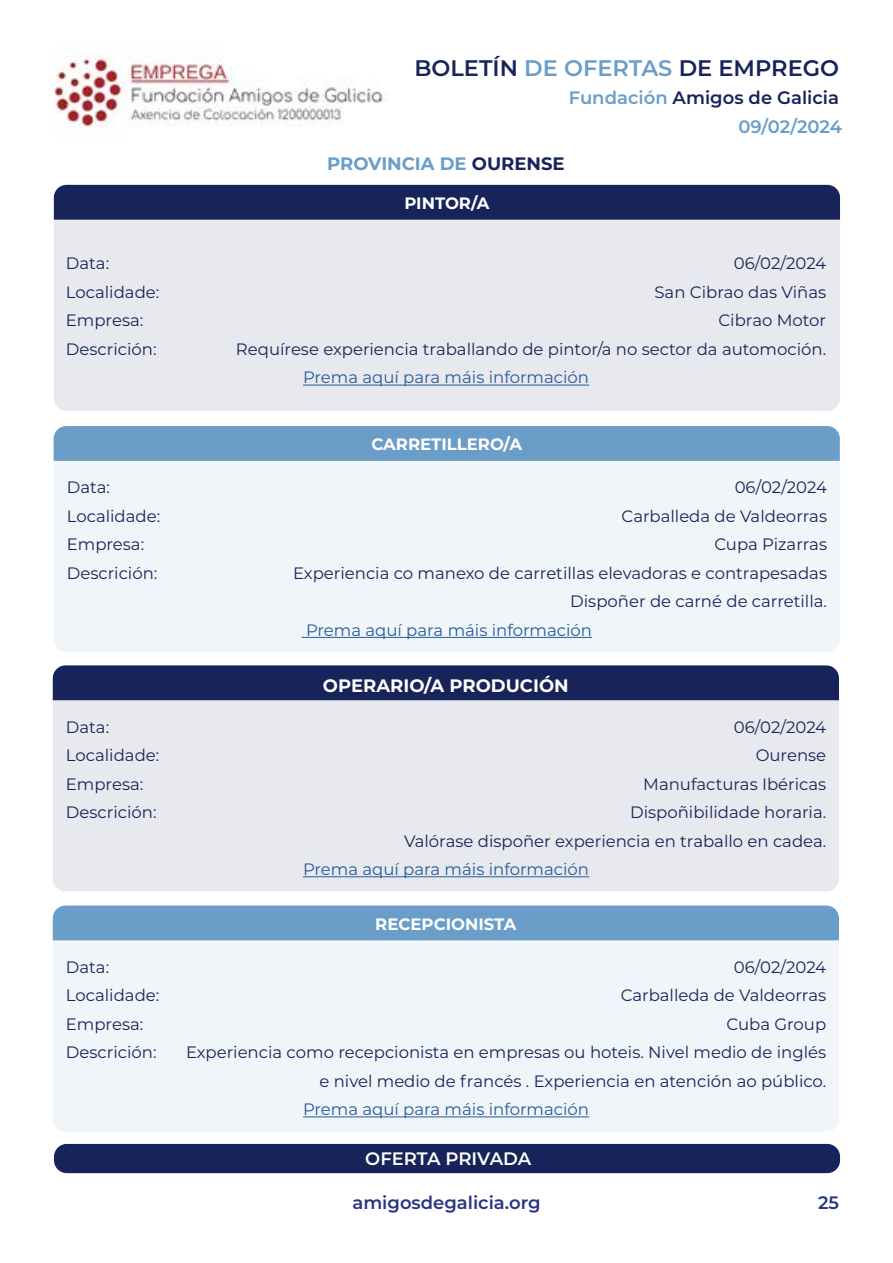
<style>
.page{position:relative;width:893px;height:1263px;background:#fff}
.page>*{position:absolute;margin:0;border:0;box-sizing:border-box;transform-origin:0 0}
.t1{font:600 22.5px "Montserrat";color:#172359}
.t2{font:600 18px/29.5px "Montserrat";color:#6a9dc8;text-align:right}
.t3{font:600 18px "Montserrat";color:#283583}
.t4{font:700 18px "Montserrat";color:#fff}
.t5{font:700 18px "Montserrat";color:#6a9dc8}
.t6{font:600 18px "Montserrat";letter-spacing:-.005em;color:#fff}
.t7{font:16.5px/28.5px "Montserrat";color:#172359;text-align:right}
.t8{font:16.5px "Montserrat";color:#275b9b}
.t9{font:700 16.5px "Montserrat";color:#fff}
.s1{color:#6a9dc8}
.s2{color:#172359}
</style>
<div class="page">
<img style="left:54px;top:54px;width:333px;height:83px">
<div style="left:54px;top:1144px;width:786px;height:29px;background:#172359;border-radius:13px"></div>
<div style="left:54px;top:220px;width:786px;height:191px;background:#e8e9ee"></div>
<div style="left:54px;top:461px;width:786px;height:191px;background:#f0f5f9"></div>
<div style="left:53px;top:940px;width:786px;height:191px;background:#f0f5f9"></div>
<div style="left:53px;top:700px;width:786px;height:191px;background:#e8e9ee"></div>
<div style="left:54px;top:185px;width:786px;height:35px;background:#172359"></div>
<div style="left:54px;top:426px;width:786px;height:35px;background:#6a9dc8"></div>
<div style="left:53px;top:905px;width:786px;height:35px;background:#6a9dc8"></div>
<div style="left:53px;top:665px;width:786px;height:35px;background:#172359"></div>
<hr style="left:303px;top:385px;width:286px;height:1px;background:#275b9b">
<hr style="left:302px;top:637px;width:290px;height:1px;background:#275b9b">
<hr style="left:303px;top:1116px;width:286px;height:1px;background:#275b9b">
<hr style="left:303px;top:876px;width:286px;height:1px;background:#275b9b">
<h1 class="t1" style="left:414px;top:52px;width:426px">BOLETÍN <span class="s1">DE OFERTAS</span> DE EMPREGO</h1>
<p class="t2" style="left:569px;top:82px;width:275px">Fundación <span class="s2">Amigos de Galicia<br></span>09/02/2024</p>
<p class="t5" style="left:327px;top:150px;width:239px">PROVINCIA DE <span class="s2">OURENSE</span></p>
<p class="t9" style="left:404px;top:191px;width:87px">PINTOR/A</p>
<p class="t7" style="left:66px;top:249px;width:45px">Data:</p>
<p class="t7" style="left:734px;top:249px;width:94px">06/02/2024</p>
<p class="t7" style="left:66px;top:277px;width:95px">Localidade:</p>
<p class="t7" style="left:654px;top:277px;width:173px">San Cibrao das Viñas</p>
<p class="t7" style="left:66px;top:306px;width:79px">Empresa:</p>
<p class="t7" style="left:718px;top:306px;width:109px">Cibrao Motor</p>
<p class="t7" style="left:66px;top:334px;width:92px">Descrición:</p>
<p class="t7" style="left:236px;top:334px;width:592px">Requírese experiencia traballando de pintor/a no sector da automoción.</p>
<p class="t8" style="left:303px;top:366px;width:288px">Prema aquí para máis información</p>
<p class="t9" style="left:371px;top:432px;width:152px">CARRETILLERO/A</p>
<p class="t7" style="left:67px;top:472px;width:45px">Data:</p>
<p class="t7" style="left:735px;top:472px;width:94px">06/02/2024</p>
<p class="t7" style="left:67px;top:501px;width:95px">Localidade:</p>
<p class="t7" style="left:622px;top:501px;width:207px">Carballeda de Valdeorras</p>
<p class="t7" style="left:67px;top:529px;width:79px">Empresa:</p>
<p class="t7" style="left:714px;top:529px;width:114px">Cupa Pizarras</p>
<p class="t7" style="left:67px;top:558px;width:92px">Descrición:</p>
<p class="t7" style="left:293px;top:558px;width:535px">Experiencia co manexo de carretillas elevadoras e contrapesadas<br>Dispoñer de carné de carretilla.</p>
<p class="t8" style="left:306px;top:618px;width:288px">Prema aquí para máis información</p>
<p class="t4" style="left:323px;top:673px;width:247px">OPERARIO/A PRODUCIÓN</p>
<p class="t7" style="left:66px;top:712px;width:45px">Data:</p>
<p class="t7" style="left:734px;top:712px;width:94px">06/02/2024</p>
<p class="t7" style="left:66px;top:740px;width:95px">Localidade:</p>
<p class="t7" style="left:756px;top:740px;width:72px">Ourense</p>
<p class="t7" style="left:66px;top:769px;width:79px">Empresa:</p>
<p class="t7" style="left:643px;top:769px;width:184px">Manufacturas Ibéricas</p>
<p class="t7" style="left:66px;top:797px;width:92px">Descrición:</p>
<p class="t7" style="left:404px;top:797px;width:424px">Dispoñibilidade horaria.<br>Valórase dispoñer experiencia en traballo en cadea.</p>
<p class="t8" style="left:303px;top:858px;width:288px">Prema aquí para máis información</p>
<p class="t9" style="left:375px;top:912px;width:143px">RECEPCIONISTA</p>
<p class="t7" style="left:66px;top:952px;width:45px">Data:</p>
<p class="t7" style="left:734px;top:952px;width:94px">06/02/2024</p>
<p class="t7" style="left:66px;top:980px;width:95px">Localidade:</p>
<p class="t7" style="left:621px;top:980px;width:207px">Carballeda de Valdeorras</p>
<p class="t7" style="left:66px;top:1009px;width:79px">Empresa:</p>
<p class="t7" style="left:727px;top:1009px;width:101px">Cuba Group</p>
<p class="t7" style="left:66px;top:1037px;width:92px">Descrición:</p>
<p class="t7" style="left:186px;top:1037px;width:642px">Experiencia como recepcionista en empresas ou hoteis. Nivel medio de inglés e nivel medio de francés . Experiencia en atención ao público.</p>
<p class="t8" style="left:303px;top:1098px;width:288px">Prema aquí para máis información</p>
<p class="t6" style="left:365px;top:1146px;width:168px">OFERTA PRIVADA</p>
<p class="t3" style="left:352px;top:1190px;width:190px">amigosdegalicia.org</p>
<p class="t3" style="left:818px;top:1190px;width:22px">25</p>
</div>
